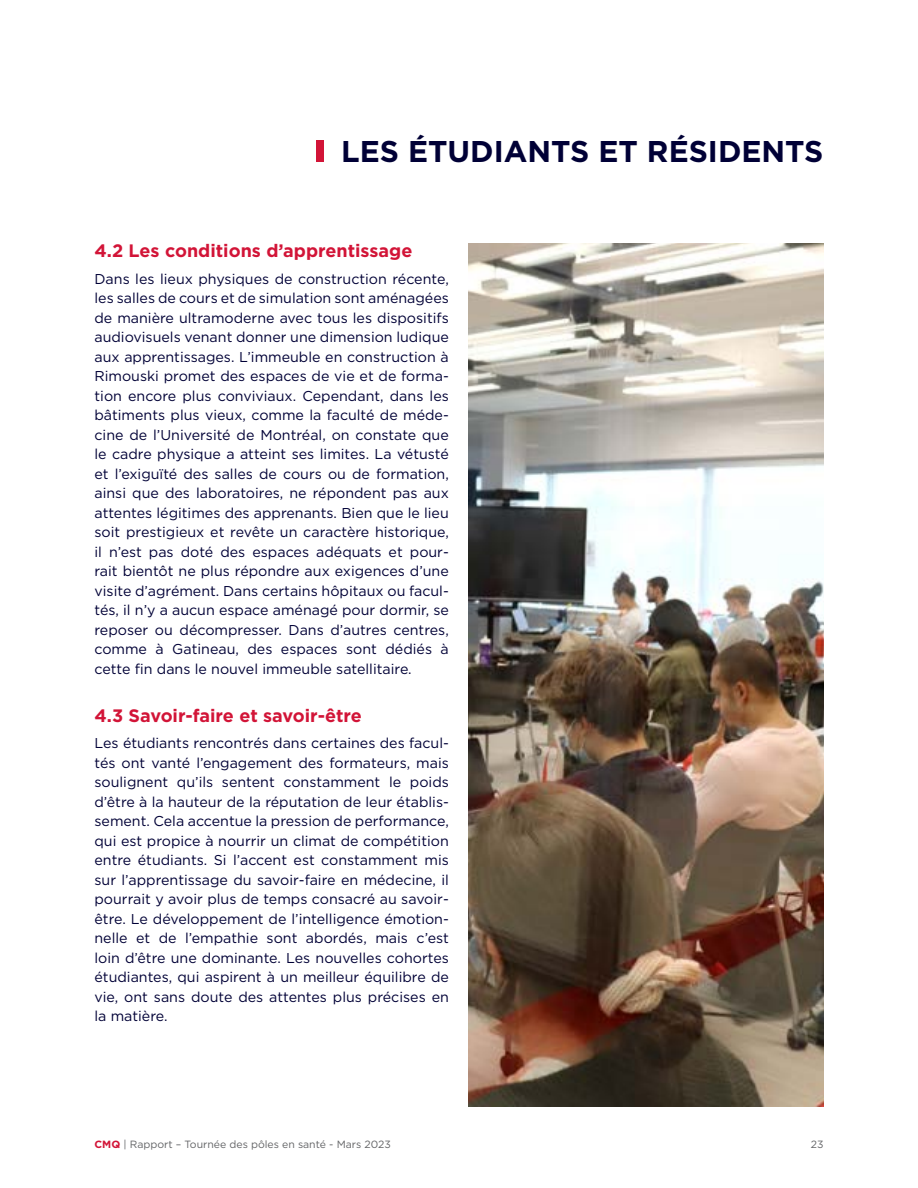
<style>
.page{position:relative;width:918px;height:1188px;background:#fff}
.page>*{position:absolute;margin:0;border:0;box-sizing:border-box;transform-origin:0 0}
.t1{font:700 30px "Gotham";color:#000036}
.t2{font:700 18px "Gotham";color:#d21437}
.t3{font:14.25px/19.5px "Gotham";color:#000036;text-align:justify}
.t4{font:10.5px "Gotham";color:#636466}
.s1{font-weight:700;color:#d21437}
</style>
<div class="page">
<div style="left:316px;top:141px;width:7px;height:21px;background:#d21437"></div>
<img style="left:468px;top:243px;width:356px;height:864px">
<h1 class="t1" style="left:341px;top:131px;width:484px">LES ÉTUDIANTS ET RÉSIDENTS</h1>
<p class="t2" style="left:94px;top:239px;width:319px">4.2 Les conditions d’apprentissage</p>
<p class="t3" style="left:94px;top:269px;width:356px">Dans les lieux physiques de construction récente, les salles de cours et de simulation sont aménagées de manière ultramoderne avec tous les dispositifs audiovisuels venant donner une dimension ludique aux apprentissages. L’immeuble en construction à Rimouski promet des espaces de vie et de forma&shy;tion encore plus conviviaux. Cependant, dans les bâtiments plus vieux, comme la faculté de méde&shy;cine de l’Université de Montréal, on constate que le cadre physique a atteint ses limites. La vétusté et l’exiguïté des salles de cours ou de formation, ainsi que des laboratoires, ne répondent pas aux attentes légitimes des apprenants. Bien que le lieu soit prestigieux et revête un caractère historique, il n’est pas doté des espaces adéquats et pour&shy;rait bientôt ne plus répondre aux exigences d’une visite d’agrément. Dans certains hôpitaux ou facul&shy;tés, il n’y a aucun espace aménagé pour dormir, se reposer ou décompresser. Dans d’autres centres, comme à Gatineau, des espaces sont dédiés à cette fin dans le nouvel immeuble satellitaire.</p>
<p class="t2" style="left:94px;top:704px;width:269px">4.3 Savoir-faire et savoir-être</p>
<p class="t3" style="left:94px;top:733px;width:356px">Les étudiants rencontrés dans certaines des facul&shy;tés ont vanté l’engagement des formateurs, mais soulignent qu’ils sentent constamment le poids d’être à la hauteur de la réputation de leur établis&shy;sement. Cela accentue la pression de performance, qui est propice à nourrir un climat de compétition entre étudiants. Si l’accent est constamment mis sur l’apprentissage du savoir-faire en médecine, il pourrait y avoir plus de temps consacré au savoir&shy;être. Le développement de l’intelligence émotion&shy;nelle et de l’empathie sont abordés, mais c’est loin d’être une dominante. Les nouvelles cohortes étudiantes, qui aspirent à un meilleur équilibre de vie, ont sans doute des attentes plus précises en la matière.</p>
<p class="t4" style="left:94px;top:1137px;width:298px"><span class="s1">CMQ</span> | Rapport – Tournée des pôles en santé - Mars 2023</p>
<p class="t4" style="left:811px;top:1137px;width:14px">23</p>
</div>
